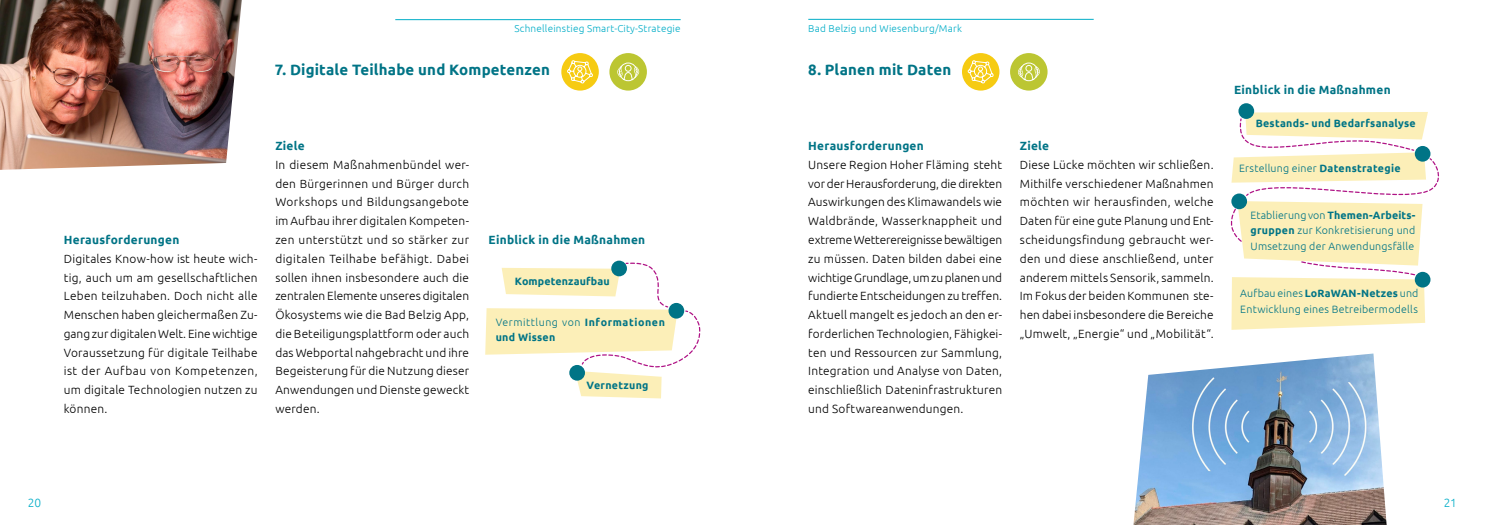
<style>
.page{position:relative;width:1489px;height:525px;background:#fff}
.page>*{position:absolute;margin:0;border:0;box-sizing:border-box;transform-origin:0 0}
.t1{font:700 15px "Ubuntu";letter-spacing:.01em;color:#007486}
.t2{font:300 11.88px/18.8px "Ubuntu";letter-spacing:.015em;color:#000;text-align:justify}
.t3{font:700 11.88px "Ubuntu";letter-spacing:.02em;color:#007486}
.t4{font:300 11.88px "Ubuntu";color:#00adc7}
.t5{font:300 10.62px/15.6px "Ubuntu";letter-spacing:.02em;color:#007486;text-align:justify}
.t6{font:700 10.62px/15.6px "Ubuntu";letter-spacing:.025em;color:#007486}
.t7{font:300 10px "Ubuntu";letter-spacing:.02em;color:#00adc7}
.s1{font-weight:300}
.s2{font-weight:700}
</style>
<div class="page">
<hr style="left:395px;top:19px;width:285px;height:1px;background:#00adc7">
<hr style="left:808px;top:19px;width:285px;height:1px;background:#00adc7">
<svg style="left:611px;top:260px;width:16px;height:16px"></svg>
<div style="left:1238px;top:103px;width:15px;height:16px;background:#007486;border-radius:50%"></div>
<svg style="left:485px;top:262px;width:216px;height:136px"></svg>
<svg style="left:1230px;top:112px;width:209px;height:217px"></svg>
<img style="left:0;top:0;width:242px;height:170px">
<img style="left:1133px;top:353px;width:253px;height:171px">
<div style="left:561px;top:53px;width:38px;height:37px;background:#f6cb12;border-radius:50%"></div>
<svg style="left:567px;top:60px;width:26px;height:24px"></svg>
<div style="left:609px;top:53px;width:38px;height:37px;background:#bcc632;border-radius:50%"></div>
<svg style="left:617px;top:62px;width:22px;height:19px"></svg>
<div style="left:961px;top:53px;width:38px;height:37px;background:#f6cb12;border-radius:50%"></div>
<svg style="left:966px;top:60px;width:28px;height:24px"></svg>
<div style="left:1010px;top:53px;width:37px;height:37px;background:#bcc632;border-radius:50%"></div>
<svg style="left:1018px;top:62px;width:21px;height:19px"></svg>
<p class="t7" style="left:514px;top:22px;width:168px">Schnelleinstieg Smart-City-Strategie</p>
<p class="t7" style="left:808px;top:22px;width:155px">Bad Belzig und Wiesenburg/Mark</p>
<p class="t1" style="left:275px;top:61px;width:276px">7. Digitale Teilhabe und Kompetenzen</p>
<p class="t1" style="left:808px;top:61px;width:144px">8. Planen mit Daten</p>
<p class="t3" style="left:64px;top:232px;width:117px">Herausforderungen</p>
<p class="t2" style="left:64px;top:249px;width:195px">Digitales Know-how ist heute wich&shy;tig, auch um am gesellschaftlichen Leben teilzuhaben. Doch nicht alle Menschen haben gleichermaßen Zu&shy;gang zur digitalen Welt. Eine wichtige Voraussetzung für digitale Teilhabe ist der Aufbau von Kompetenzen, um digitale Technologien nutzen zu können.</p>
<p class="t3" style="left:275px;top:139px;width:31px">Ziele</p>
<p class="t2" style="left:275px;top:155px;width:195px">In diesem Maßnahmenbündel wer&shy;den Bürgerinnen und Bürger durch Workshops und Bildungsangebote im Aufbau ihrer digitalen Kompeten&shy;zen unterstützt und so stärker zur digitalen Teilhabe befähigt. Dabei sollen ihnen insbesondere auch die zentralen Elemente unseres digitalen Ökosystems wie die Bad Belzig App, die Beteiligungsplattform oder auch das Webportal nahgebracht und ihre Begeisterung für die Nutzung dieser Anwendungen und Dienste geweckt werden.</p>
<p class="t3" style="left:488px;top:232px;width:158px">Einblick in die Maßnahmen</p>
<p class="t6" style="left:515px;top:273px;width:96px">Kompetenzaufbau</p>
<p class="t6" style="left:495px;top:314px;width:171px"><span class="s1">Vermittlung von</span> Informationen und Wissen</p>
<p class="t6" style="left:586px;top:377px;width:63px">Vernetzung</p>
<p class="t3" style="left:808px;top:139px;width:117px">Herausforderungen</p>
<p class="t2" style="left:808px;top:155px;width:195px">Unsere Region Hoher Fläming steht vor der Herausforderung, die direkten Auswirkungen des Klimawandels wie Waldbrände, Wasserknappheit und extreme Wetterereignisse bewältigen zu müssen. Daten bilden dabei eine wichtige Grundlage, um zu planen und fundierte Entscheidungen zu treffen.<br>Aktuell mangelt es jedoch an den er&shy;forderlichen Technologien, Fähigkei&shy;ten und Ressourcen zur Sammlung, Integration und Analyse von Daten, einschließlich Dateninfrastrukturen und Softwareanwendungen.</p>
<p class="t3" style="left:1019px;top:139px;width:31px">Ziele</p>
<p class="t2" style="left:1019px;top:155px;width:195px">Diese Lücke möchten wir schließen.<br>Mithilfe verschiedener Maßnahmen möchten wir herausfinden, welche Daten für eine gute Planung und Ent&shy;scheidungsfindung gebraucht wer&shy;den und diese anschließend, unter anderem mittels Sensorik, sammeln.<br>Im Fokus der beiden Kommunen ste&shy;hen dabei insbesondere die Bereiche „Umwelt, „Energie“ und „Mobilität“.</p>
<p class="t3" style="left:1233px;top:82px;width:158px">Einblick in die Maßnahmen</p>
<p class="t6" style="left:1255px;top:115px;width:162px">Bestands- und Bedarfsanalyse</p>
<p class="t5" style="left:1238px;top:160px;width:163px">Erstellung einer <span class="s2">Datenstrategie</span></p>
<p class="t5" style="left:1250px;top:207px;width:166px">Etablierung von <span class="s2">Themen-Arbeits&shy;gruppen</span> zur Konkretisierung und Umsetzung der Anwendungsfälle</p>
<p class="t5" style="left:1240px;top:285px;width:180px">Aufbau eines <span class="s2">LoRaWAN-Netzes</span> und<br>Entwicklung eines Betreibermodells</p>
<p class="t4" style="left:28px;top:495px;width:15px">20</p>
<p class="t4" style="left:1443px;top:495px;width:15px">21</p>
</div>
